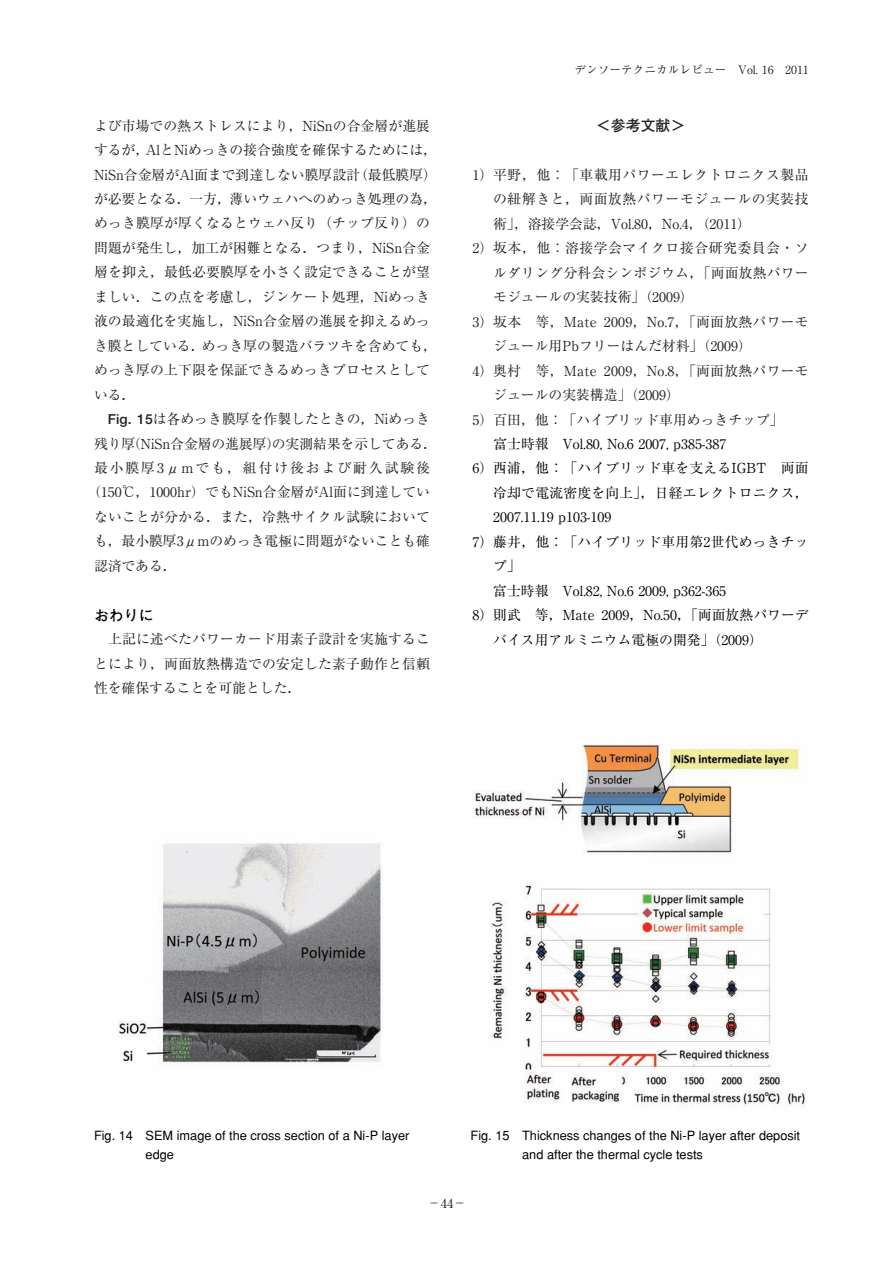
<style>
.page{position:relative;width:893px;height:1263px;background:#fff}
.page>*{position:absolute;margin:0;border:0;box-sizing:border-box;transform-origin:0 0}
.t1{font:700 14.85px "Futo Go B101";color:#231f20}
.t2{font:700 14.85px "Futo Go B101";color:#000}
.t3{font:13.8px/24.5px "Ryumin";letter-spacing:.005em;color:#231f20}
.t4{font:13.8px "Ryumin";color:#000}
.t5{font:13.8px "Ryumin";letter-spacing:.04em;color:#231f20}
.t6{font:13.8px "Ryumin";letter-spacing:.14em;color:#231f20}
.t7{font:500 12.75px/19.2px "Gothic BBB";color:#000}
.t8{font:12.75px "Ryumin";color:#231f20}
.t9{font:11.7px "Ryumin";color:#231f20}
.s1{font-family:"Futo Go B101";font-weight:700}
.s2{color:#fff}
</style>
<div class="page">
<img style="left:118px;top:843px;width:264px;height:223px">
<img style="left:473px;top:744px;width:334px;height:363px">
<p class="t3" style="left:94px;top:115px;width:344px">よび市場での熱ストレスにより，NiSnの合金層が進展するが，AlとNiめっきの接合強度を確保するためには，<br>NiSn合金層がAl面まで到達しない膜厚設計（最低膜厚）が必要となる．一方，薄いウェハへのめっき処理の為，めっき膜厚が厚くなるとウェハ反り（チップ反り）の問題が発生し，加工が困難となる．つまり，NiSn合金層を抑え，最低必要膜厚を小さく設定できることが望ましい．この点を考慮し，ジンケート処理，Niめっき液の最適化を実施し，NiSn合金層の進展を抑えるめっき膜としている．めっき厚の製造バラツキを含めても，めっき厚の上下限を保証できるめっきプロセスとしている．</p>
<p class="t3" style="left:108px;top:409px;width:324px"><span class="s1">Fig. 15</span>は各めっき膜厚を作製したときの，Niめっき</p>
<p class="t3" style="left:94px;top:433px;width:344px">残り厚（NiSn合金層の進展厚）の実測結果を示してある．</p>
<p class="t6" style="left:94px;top:463px;width:337px">最小膜厚3μmでも，組付け後および耐久試験後</p>
<p class="t3" style="left:87px;top:482px;width:344px">（150℃，1000hr）でもNiSn合金層がAl面に到達してい</p>
<p class="t3" style="left:94px;top:506px;width:337px">ないことが分かる．また，冷熱サイクル試験において</p>
<p class="t3" style="left:94px;top:531px;width:337px">も，最小膜厚3μmのめっき電極に問題がないことも確</p>
<p class="t3" style="left:94px;top:555px;width:84px">認済である．</p>
<p class="t2" style="left:94px;top:609px;width:61px">おわりに</p>
<p class="t3" style="left:94px;top:629px;width:337px;text-align:justify;text-indent:14px">上記に述べたパワーカード用素子設計を実施することにより，両面放熱構造での安定した素子動作と信頼性を確保することを可能とした．</p>
<p class="t9" style="left:574px;top:65px;width:236px">デンソーテクニカルレビュー　Vol. 16 2011</p>
<p class="t1" style="left:596px;top:120px;width:91px">＜参考文献＞</p>
<p class="t5" style="left:472px;top:170px;width:337px">1）平野，他：「車載用パワーエレクトロニクス製品</p>
<p class="t5" style="left:493px;top:194px;width:317px">の紐解きと，両面放熱パワーモジュールの実装技</p>
<p class="t3" style="left:493px;top:213px;width:259px">術」，溶接学会誌，Vol.80，No.4，（2011）</p>
<p class="t5" style="left:472px;top:243px;width:337px">2）坂本，他：溶接学会マイクロ接合研究委員会・ソ</p>
<p class="t3" style="left:493px;top:262px;width:317px">ルダリング分科会シンポジウム，「両面放熱パワー</p>
<p class="t3" style="left:493px;top:287px;width:202px">モジュールの実装技術」（2009）</p>
<p class="t3" style="left:472px;top:311px;width:337px">3）坂本　等，Mate 2009，No.7，「両面放熱パワーモ</p>
<p class="t3" style="left:493px;top:336px;width:260px">ジュール用Pbフリーはんだ材料」（2009）</p>
<p class="t3" style="left:472px;top:360px;width:337px">4）奥村　等，Mate 2009，No.8，「両面放熱パワーモ</p>
<p class="t3" style="left:493px;top:385px;width:188px">ジュールの実装構造」（2009）</p>
<p class="t3" style="left:472px;top:409px;width:312px">5）百田，他：「ハイブリッド車用めっきチップ」</p>
<p class="t4" style="left:472px;top:439px;width:255px"><span class="s2">2）</span>富士時報　Vol.80, No.6 2007, p385-387</p>
<p class="t4" style="left:472px;top:463px;width:337px">6）西浦，他：「ハイブリッド車を支えるIGBT 両面</p>
<p class="t4" style="left:493px;top:488px;width:317px">冷却で電流密度を向上」，日経エレクトロニクス，</p>
<p class="t4" style="left:493px;top:512px;width:119px">2007.11.19 p103-109</p>
<p class="t4" style="left:472px;top:537px;width:337px">7）藤井，他：「ハイブリッド車用第2世代めっきチッ</p>
<p class="t4" style="left:493px;top:561px;width:29px">プ」</p>
<p class="t4" style="left:472px;top:586px;width:255px"><span class="s2">1）</span>富士時報　Vol.82, No.6 2009, p362-365</p>
<p class="t4" style="left:472px;top:610px;width:337px">8）則武　等，Mate 2009，No.50，「両面放熱パワーデ</p>
<p class="t4" style="left:493px;top:635px;width:271px">バイス用アルミニウム電極の開発」（2009）</p>
<p class="t7" style="left:146px;top:1127px;width:265px;text-indent:-52px">Fig. 14 SEM image of the cross section of a Ni-P layer edge</p>
<p class="t7" style="left:522px;top:1127px;width:279px;text-indent:-52px">Fig. 15 Thickness changes of the Ni-P layer after deposit and after the thermal cycle tests</p>
<p class="t8" style="left:428px;top:1198px;width:40px">－44－</p>
</div>
